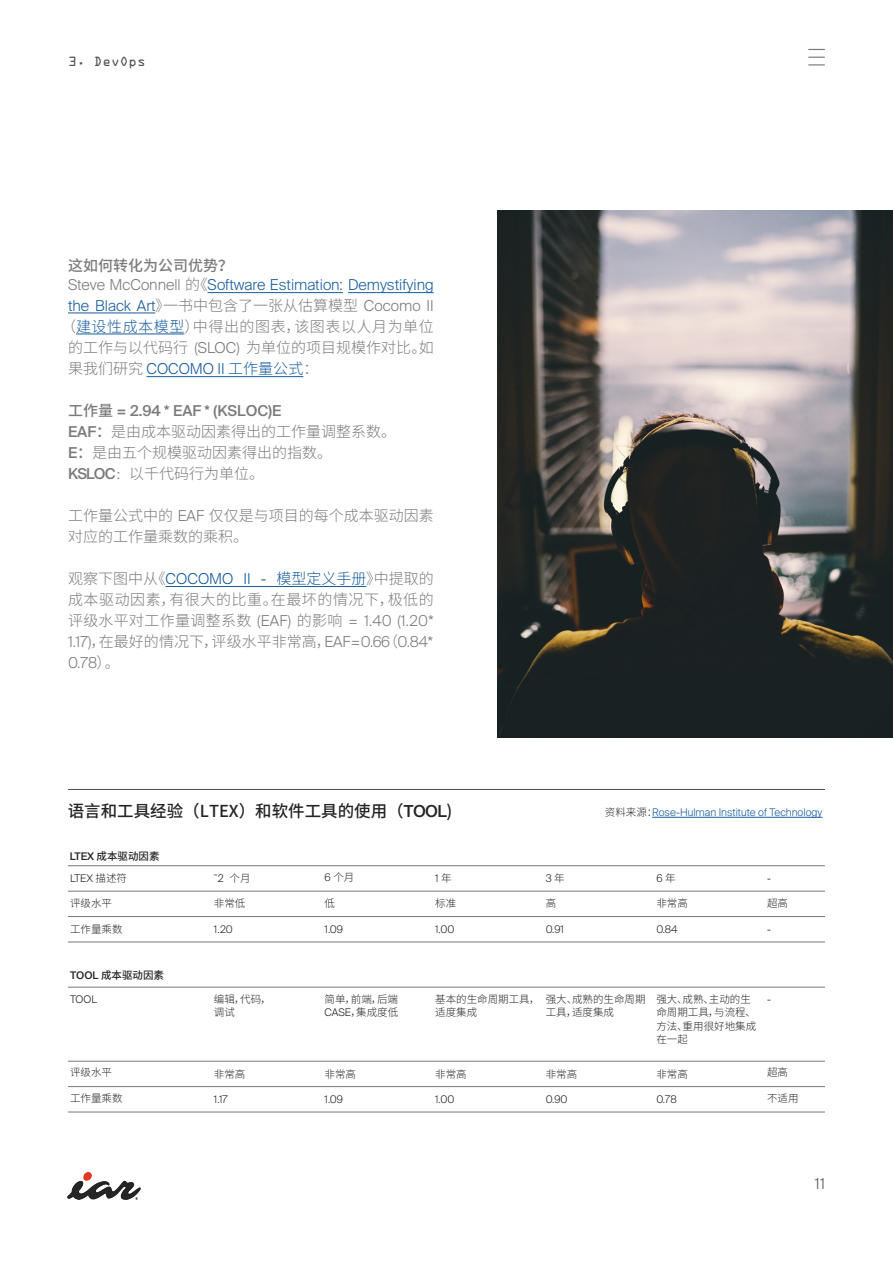
<style>
.page{position:relative;width:893px;height:1263px;background:#fff}
.page>*{position:absolute;margin:0;border:0;box-sizing:border-box;transform-origin:0 0}
.t1{font:500 16.5px "Source Han Sans CN";color:#242424}
.t2{font:300 15px/21px "Source Han Sans CN";color:#7b7b7b}
.t3{font:300 15px/19.5px "Suisse Intl";color:#175d9e}
.t4{font:300 15px/21px "Source Han Sans CN";letter-spacing:.035em;color:#7b7b7b;text-align:center}
.t5{font:300 15px "Suisse Intl";color:#4d4d4d}
.t6{font:12px "OCRA Std";color:#505050}
.t7{font:300 10.5px/13.5px "Source Han Sans CN";color:#242424}
.t8{font:300 10.5px "Suisse Intl";color:#242424}
.t9{font:300 10.5px "Suisse Intl";color:#175d9e}
.t10{font:500 10.5px "Source Han Sans CN";color:#242424}
.s1{font-family:"Source Han Sans CN";font-weight:500;color:#7b7b7b}
.s2{color:#7b7b7b}
.s3{font-family:"Source Han Sans CN";color:#7b7b7b}
.s4{font-family:"Suisse Intl";color:#175d9e}
.s5{font-family:"Suisse Intl"}
.s6{color:#175d9e}
.s7{font-weight:500}
.s8{font-family:"Suisse Intl";font-weight:500}
.s9{font-family:"Adobe Song Std"}
.s10{font-family:"Source Han Sans CN"}
.s11{font-family:"Source Han Sans CN";color:#242424}
</style>
<div class="page">
<hr style="left:68px;top:313px;width:87px;height:1px;background:#175d9e">
<hr style="left:76px;top:334px;width:108px;height:1px;background:#175d9e">
<hr style="left:68px;top:789px;width:757px;height:1px;background:#4d4d4d">
<hr style="left:68px;top:865px;width:757px;height:1px;background:#75787b">
<hr style="left:68px;top:891px;width:757px;height:1px;background:#75787b">
<hr style="left:68px;top:916px;width:757px;height:1px;background:#75787b">
<hr style="left:68px;top:942px;width:757px;height:1px;background:#75787b">
<hr style="left:652px;top:817px;width:170px;height:1px;background:#175d9e">
<hr style="left:68px;top:987px;width:757px;height:1px;background:#75787b">
<hr style="left:68px;top:1061px;width:757px;height:1px;background:#75787b">
<hr style="left:68px;top:1086px;width:757px;height:1px;background:#75787b">
<hr style="left:68px;top:1112px;width:757px;height:1px;background:#75787b">
<img style="left:497px;top:210px;width:396px;height:528px">
<svg style="left:808px;top:49px;width:17px;height:1px"></svg>
<svg style="left:808px;top:57px;width:17px;height:1px"></svg>
<svg style="left:808px;top:64px;width:17px;height:1px"></svg>
<img style="left:67px;top:1173px;width:73px;height:26px">
<hr style="left:208px;top:292px;width:135px;height:1px;background:#175d9e">
<hr style="left:348px;top:292px;width:86px;height:1px;background:#175d9e">
<hr style="left:147px;top:376px;width:156px;height:1px;background:#175d9e">
<hr style="left:166px;top:586px;width:200px;height:1px;background:#175d9e">
<p class="t6" style="left:68px;top:56px;width:79px">3. DevOps</p>
<p class="t3" style="left:68px;top:256px;width:367px"><span class="s1">这如何转化为公司优势？<br></span><span class="s2">Steve McConnell</span> <span class="s3">的《</span>Software Estimation: Demystifying</p>
<p class="t4" style="left:61px;top:296px;width:374px"><span class="s4">the Black Art</span>》一书中包含了一张从估算模型 <span class="s5">Cocomo II</span>（<span class="s6">建设性成本模型</span>）中得出的图表，该图表以人月为单位</p>
<p class="t2" style="left:68px;top:338px;width:367px">的工作与以代码行 <span class="s5">(SLOC)</span> 为单位的项目规模作对比。如果我们研究 <span class="s4">COCOMO II</span> <span class="s6">工作量公式</span>：</p>
<p class="t2" style="left:68px;top:401px;width:330px"><span class="s7">工作量</span> <span class="s8">= 2.94 * EAF * (KSLOC)E<br>EAF</span><span class="s7">：</span>是由成本驱动因素得出的工作量调整系数。<br><span class="s8">E</span><span class="s7">：</span>是由五个规模驱动因素得出的指数。<br><span class="s8">KSLOC</span><span class="s9">：</span>以千代码行为单位。</p>
<p class="t2" style="left:68px;top:506px;width:367px">工作量公式中的 <span class="s5">EAF</span> 仅仅是与项目的每个成本驱动因素对应的工作量乘数的乘积。</p>
<p class="t2" style="left:68px;top:569px;width:367px;text-align:justify">观察下图中从《<span class="s4">COCOMO II -</span> <span class="s6">模型定义手册</span>》中提取的成本驱动因素，有很大的比重。在最坏的情况下，极低的评级水平对工作量调整系数 <span class="s5">(EAF)</span> 的影响 <span class="s5">= 1.40 (1.20* 1.17)</span>，在最好的情况下，评级水平非常高，<span class="s5">EAF=0.66</span>（<span class="s5">0.84* 0.78</span>）。</p>
<p class="t1" style="left:68px;top:801px;width:386px">语言和工具经验（LTEX）和软件工具的使用（<span class="s5">TOOL</span>)</p>
<p class="t10" style="left:70px;top:850px;width:91px"><span class="s5">LTEX</span> 成本驱动因素</p>
<p class="t8" style="left:214px;top:872px;width:38px">˜2 <span class="s10">个月</span></p>
<p class="t7" style="left:214px;top:897px;width:33px">非常低</p>
<p class="t8" style="left:214px;top:923px;width:20px">1.20</p>
<p class="t8" style="left:435px;top:872px;width:18px">1 <span class="s10">年</span></p>
<p class="t7" style="left:435px;top:897px;width:22px">标准</p>
<p class="t8" style="left:435px;top:923px;width:21px">1.00</p>
<p class="t8" style="left:70px;top:872px;width:59px">LTEX <span class="s10">描述符</span></p>
<p class="t7" style="left:70px;top:897px;width:43px">评级水平</p>
<p class="t7" style="left:70px;top:922px;width:54px">工作量乘数</p>
<p class="t7" style="left:325px;top:871px;width:31px"><span class="s5">6</span> 个月</p>
<p class="t7" style="left:325px;top:897px;width:12px">低</p>
<p class="t8" style="left:325px;top:923px;width:20px">1.09</p>
<p class="t8" style="left:546px;top:872px;width:20px">3 <span class="s10">年</span></p>
<p class="t7" style="left:546px;top:897px;width:12px">高</p>
<p class="t8" style="left:546px;top:923px;width:20px">0.91</p>
<p class="t9" style="left:605px;top:806px;width:219px"><span class="s11">资料来源：</span>Rose-Hulman Institute of Technology</p>
<p class="t8" style="left:656px;top:872px;width:21px">6 <span class="s10">年</span></p>
<p class="t7" style="left:656px;top:897px;width:33px">非常高</p>
<p class="t8" style="left:656px;top:923px;width:23px">0.84</p>
<p class="t8" style="left:767px;top:872px;width:5px">-</p>
<p class="t7" style="left:767px;top:897px;width:23px">超高</p>
<p class="t8" style="left:767px;top:923px;width:5px">-</p>
<p class="t10" style="left:70px;top:969px;width:95px"><span class="s5">TOOL</span> 成本驱动因素</p>
<p class="t8" style="left:70px;top:993px;width:28px">TOOL</p>
<p class="t7" style="left:70px;top:1066px;width:43px">评级水平</p>
<p class="t7" style="left:70px;top:1091px;width:54px">工作量乘数</p>
<p class="t7" style="left:214px;top:992px;width:59px">编辑，代码，</p>
<p class="t7" style="left:214px;top:1006px;width:22px">调试</p>
<p class="t7" style="left:214px;top:1067px;width:33px">非常高</p>
<p class="t8" style="left:214px;top:1094px;width:15px">1.17</p>
<p class="t7" style="left:325px;top:992px;width:75px">简单，前端，后端<br><span class="s5">CASE</span>，集成度低</p>
<p class="t7" style="left:325px;top:1067px;width:33px">非常高</p>
<p class="t8" style="left:325px;top:1094px;width:20px">1.09</p>
<p class="t7" style="left:435px;top:992px;width:106px">基本的生命周期工具，适度集成</p>
<p class="t7" style="left:435px;top:1067px;width:33px">非常高</p>
<p class="t8" style="left:435px;top:1094px;width:21px">1.00</p>
<p class="t7" style="left:546px;top:992px;width:101px">强大、成熟的生命周期工具，适度集成</p>
<p class="t7" style="left:546px;top:1067px;width:33px">非常高</p>
<p class="t8" style="left:546px;top:1094px;width:23px">0.90</p>
<p class="t7" style="left:656px;top:992px;width:101px">强大、成熟、主动的生命周期工具，与流程、方法、重用很好地集成在一起</p>
<p class="t7" style="left:656px;top:1067px;width:33px">非常高</p>
<p class="t8" style="left:656px;top:1094px;width:22px">0.78</p>
<p class="t8" style="left:767px;top:993px;width:5px">-</p>
<p class="t7" style="left:767px;top:1066px;width:22px">超高</p>
<p class="t7" style="left:767px;top:1091px;width:33px">不适用</p>
<p class="t5" style="left:815px;top:1175px;width:12px">11</p>
</div>
